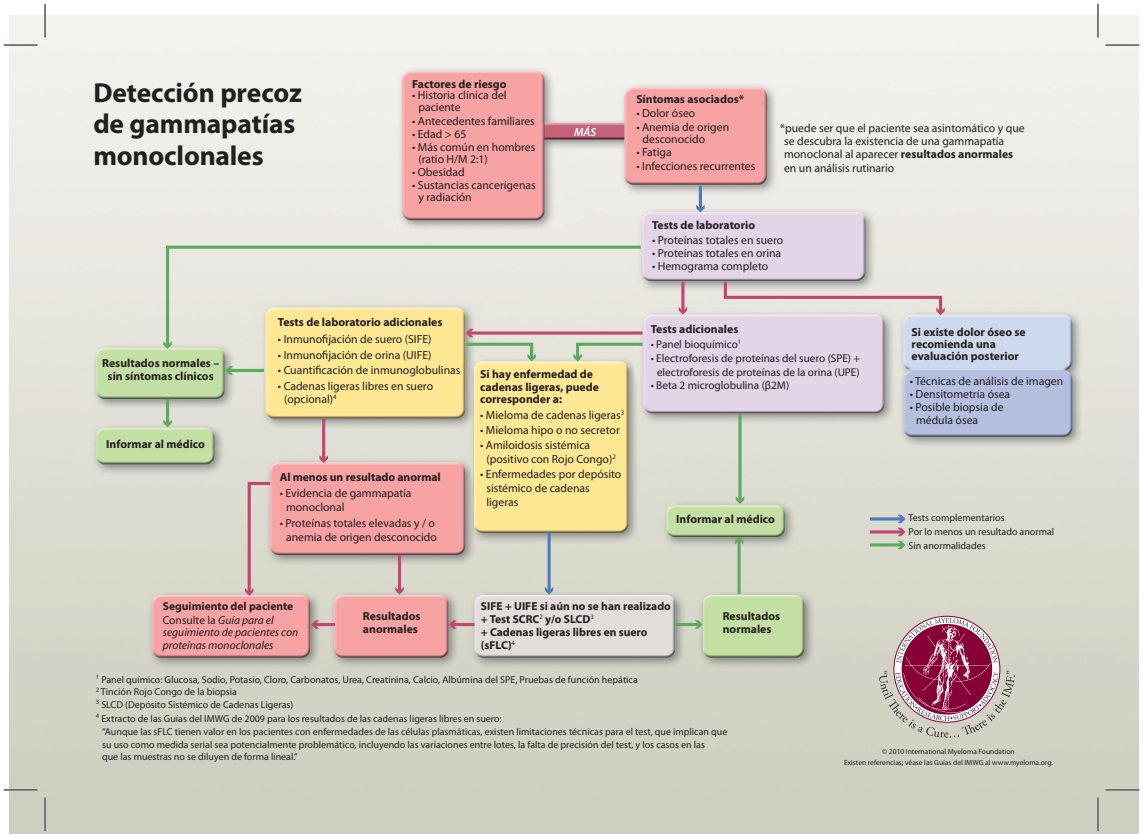
<style>
.page{position:relative;width:1143px;height:835px;background:#fff}
.page>*{position:absolute;margin:0;border:0;box-sizing:border-box;transform-origin:0 0}
.t1{font:700 27.5px/31.2px "Myriad Pro";letter-spacing:-.005em;color:#231f20}
.t2{font:11.75px/13.1px "Myriad Pro";color:#231f20}
.t3{font:700 11.75px/13.1px "Myriad Pro";color:#231f20}
.t4{font:italic 600 11.75px "Myriad Pro";color:#fff}
.t5{font:700 11.5px/13.1px "Myriad Pro";color:#231f20}
.t6{font:italic 11.5px/12.5px "Myriad Pro";color:#231f20}
.t7{font:11.25px/13.8px "Myriad Pro";color:#231f20;text-align:center}
.t8{font:10px/12.5px "Myriad Pro";color:#231f20}
.t9{font:7.5px/11.2px "Myriad Pro";color:#231f20;text-align:center}
.s1{font-weight:700}
.s2{font-weight:400}
.s3{font-weight:400;font-style:italic}
</style>
<div class="page">
<img style="left:10px;top:16px;width:1128px;height:816px">
<svg style="left:698px;top:185px;width:4px;height:19px"></svg>
<svg style="left:696px;top:204px;width:8px;height:8px"></svg>
<hr style="left:681px;top:282px;width:3px;height:29px;background:#c04770">
<svg style="left:678px;top:306px;width:9px;height:8px"></svg>
<hr style="left:738px;top:413px;width:3px;height:88px;background:#5bab5f">
<svg style="left:735px;top:496px;width:9px;height:8px"></svg>
<hr style="left:547px;top:532px;width:3px;height:59px;background:#4c7bbf">
<svg style="left:545px;top:586px;width:8px;height:8px"></svg>
<hr style="left:737px;top:539px;width:3px;height:54px;background:#5bab5f">
<svg style="left:734px;top:536px;width:9px;height:8px"></svg>
<hr style="left:166px;top:398px;width:3px;height:26px;background:#5bab5f">
<svg style="left:163px;top:419px;width:9px;height:8px"></svg>
<hr style="left:228px;top:369px;width:36px;height:3px;background:#5bab5f">
<svg style="left:225px;top:366px;width:8px;height:8px"></svg>
<hr style="left:869px;top:543px;width:33px;height:3px;background:#5bab5f">
<svg style="left:722px;top:278px;width:222px;height:37px;background:#d8cbca"></svg>
<svg style="left:463px;top:349px;width:73px;height:12px"></svg>
<svg style="left:573px;top:341px;width:72px;height:20px"></svg>
<svg style="left:164px;top:244px;width:479px;height:105px;background:#e4e1cc"></svg>
<svg style="left:163px;top:341px;width:9px;height:8px"></svg>
<hr style="left:322px;top:419px;width:3px;height:41px;background:#c04770">
<svg style="left:319px;top:455px;width:9px;height:8px"></svg>
<hr style="left:398px;top:555px;width:3px;height:36px;background:#c04770">
<svg style="left:395px;top:586px;width:9px;height:8px"></svg>
<hr style="left:314px;top:622px;width:21px;height:3px;background:#c04770">
<svg style="left:311px;top:620px;width:8px;height:8px"></svg>
<hr style="left:452px;top:622px;width:22px;height:3px;background:#c04770">
<svg style="left:449px;top:620px;width:7px;height:8px"></svg>
<hr style="left:675px;top:622px;width:24px;height:3px;background:#5bab5f">
<svg style="left:694px;top:620px;width:8px;height:8px"></svg>
<svg style="left:245px;top:480px;width:28px;height:115px;background:#d7c2bd"></svg>
<hr style="left:869px;top:530px;width:33px;height:3px;background:#c04770">
<hr style="left:869px;top:517px;width:33px;height:3px;background:#4c7bbf">
<svg style="left:897px;top:514px;width:8px;height:35px"></svg>
<svg style="left:879px;top:617px;width:135px;height:120px;background:#b78795"></svg>
<hr style="left:4px;top:44px;width:34px;height:2px;background:#fff">
<hr style="left:1105px;top:44px;width:34px;height:2px;background:#fff">
<hr style="left:4px;top:788px;width:34px;height:2px;background:#fff">
<hr style="left:1105px;top:788px;width:34px;height:2px;background:#fff">
<hr style="left:44px;top:4px;width:2px;height:33px;background:#fff">
<hr style="left:44px;top:797px;width:2px;height:33px;background:#fff">
<hr style="left:4px;top:45px;width:34px;height:1px;background:#000">
<hr style="left:1105px;top:45px;width:34px;height:1px;background:#000">
<hr style="left:4px;top:789px;width:34px;height:1px;background:#000">
<hr style="left:1105px;top:789px;width:34px;height:1px;background:#000">
<hr style="left:45px;top:4px;width:1px;height:33px;background:#000">
<hr style="left:45px;top:797px;width:1px;height:33px;background:#000">
<hr style="left:1097px;top:4px;width:1px;height:33px;background:#000">
<hr style="left:1097px;top:797px;width:1px;height:33px;background:#000">
<h1 class="t1" style="left:93px;top:76px;width:210px">Detección precoz de gammapatías monoclonales</h1>
<p class="t3" style="left:412px;top:77px;width:96px">Factores de riesgo</p>
<p class="t2" style="left:418px;top:89px;width:90px;line-height:11.9px;text-indent:-6px">• Historia clínica del paciente</p>
<p class="t2" style="left:412px;top:114px;width:124px">• Antecedentes familiares</p>
<p class="t2" style="left:412px;top:127px;width:56px">• Edad &gt; 65</p>
<p class="t2" style="left:418px;top:141px;width:119px;line-height:11.9px;text-indent:-6px">• Más común en hombres (ratio H/M 2:1)</p>
<p class="t2" style="left:412px;top:165px;width:54px">• Obesidad</p>
<p class="t2" style="left:418px;top:179px;width:119px;line-height:11.9px;text-indent:-6px">• Sustancias cancerígenas y radiación</p>
<p class="t4" style="left:574px;top:124px;width:24px">MÁS</p>
<p class="t3" style="left:636px;top:92px;width:109px">Síntomas asociados*</p>
<p class="t2" style="left:636px;top:107px;width:60px">• Dolor óseo</p>
<p class="t2" style="left:642px;top:120px;width:88px;line-height:12.5px;text-indent:-6px">• Anemia de origen desconocido</p>
<p class="t2" style="left:636px;top:146px;width:37px">• Fatiga</p>
<p class="t2" style="left:636px;top:159px;width:120px">• Infecciones recurrentes</p>
<p class="t2" style="left:784px;top:121px;width:242px;text-indent:-4px">*puede ser que el paciente sea asintomático y que se descubra la existencia de una gammapatía monoclonal al aparecer <span class="s1">resultados anormales </span>en un análisis rutinario</p>
<p class="t3" style="left:652px;top:218px;width:105px">Tests de laboratorio</p>
<p class="t2" style="left:652px;top:233px;width:133px">• Proteínas totales en suero</p>
<p class="t2" style="left:652px;top:246px;width:131px">• Proteínas totales en orina</p>
<p class="t2" style="left:652px;top:259px;width:118px">• Hemograma completo</p>
<p class="t3" style="left:102px;top:356px;width:118px;text-align:center">Resultados normales – sin síntomas clínicos</p>
<p class="t3" style="left:106px;top:437px;width:100px">Informar al médico</p>
<p class="t3" style="left:278px;top:315px;width:166px">Tests de laboratorio adicionales</p>
<p class="t2" style="left:278px;top:332px;width:155px">• Inmunofijación de suero (SIFE)</p>
<p class="t2" style="left:278px;top:348px;width:155px">• Inmunofijación de orina (UIFE)</p>
<p class="t2" style="left:278px;top:363px;width:184px">• Cuantificación de inmunoglobulinas</p>
<p class="t2" style="left:284px;top:379px;width:150px;text-indent:-6px">• Cadenas ligeras libres en suero (opcional)<sup>4</sup></p>
<p class="t3" style="left:280px;top:469px;width:162px">Al menos un resultado anormal</p>
<p class="t2" style="left:286px;top:486px;width:127px;line-height:13.8px;text-indent:-6px">• Evidencia de gammapatía monoclonal</p>
<p class="t2" style="left:280px;top:516px;width:158px;line-height:13.8px;text-align:center">• Proteínas totales elevadas y / o anemia de origen desconocido</p>
<p class="t3" style="left:480px;top:367px;width:120px;line-height:12.5px">Si hay enfermedad de cadenas ligeras, puede corresponder a:</p>
<p class="t2" style="left:480px;top:408px;width:146px">• Mieloma de cadenas ligeras<sup>3</sup></p>
<p class="t2" style="left:480px;top:423px;width:141px">• Mieloma hipo o no secretor</p>
<p class="t2" style="left:486px;top:438px;width:131px;line-height:13.8px;text-indent:-6px">• Amiloidosis sistémica (positivo con Rojo Congo)<sup>2</sup></p>
<p class="t2" style="left:486px;top:467px;width:136px;line-height:13.8px;text-indent:-6px">• Enfermedades por depósito sistémico de cadenas ligeras</p>
<p class="t3" style="left:650px;top:322px;width:89px">Tests adicionales</p>
<p class="t7" style="left:650px;top:337px;width:92px">• Panel bioquímico<sup>1</sup></p>
<p class="t7" style="left:650px;top:351px;width:211px">• Electroforesis de proteínas del suero (SPE) + electroforesis de proteínas de la orina (UPE)</p>
<p class="t7" style="left:650px;top:378px;width:140px">• Beta 2 microglobulina (β2M)</p>
<p class="t3" style="left:676px;top:512px;width:100px">Informar al médico</p>
<p class="t3" style="left:911px;top:325px;width:116px;line-height:11.9px">Si existe dolor óseo se recomienda una evaluación posterior</p>
<p class="t2" style="left:909px;top:374px;width:155px">• Técnicas de análisis de imagen</p>
<p class="t2" style="left:909px;top:387px;width:102px">• Densitometría ósea</p>
<p class="t2" style="left:916px;top:400px;width:89px;text-indent:-6px">• Posible biopsia de médula ósea</p>
<p class="t8" style="left:908px;top:510px;width:147px;line-height:13.8px">Tests complementarios<br>Por lo menos un resultado anormal<br>Sin anormalidades</p>
<p class="t5" style="left:163px;top:598px;width:132px;line-height:13.8px">Seguimiento del paciente<br><span class="s2">Consulte la</span> <span class="s3">Guía para el</span></p>
<p class="t6" style="left:163px;top:625px;width:137px">seguimiento de pacientes con proteínas monoclonales</p>
<p class="t3" style="left:363px;top:608px;width:59px">Resultados anormales</p>
<p class="t5" style="left:481px;top:598px;width:191px">SIFE + UIFE si aún no se han realizado + Test SCRC<sup>2</sup> y/o SLCD<sup>3<br></sup>+ Cadenas ligeras libres en suero (sFLC)<sup>4</sup></p>
<p class="t3" style="left:722px;top:608px;width:59px">Resultados normales</p>
<p class="t8" style="left:96px;top:672px;width:543px"><sup>1</sup> Panel químico: Glucosa, Sodio, Potasio, Cloro, Carbonatos, Urea, Creatinina, Calcio, Albúmina del SPE, Pruebas de función hepática<br><sup>2</sup> Tinción Rojo Congo de la biopsia<br><sup>3</sup> SLCD (Depósito Sistémico de Cadenas Ligeras)</p>
<p class="t8" style="left:102px;top:710px;width:626px;line-height:13.8px;text-indent:-6px"><sup>4</sup> Extracto de las Guías del IMWG de 2009 para los resultados de las cadenas ligeras libres en suero:<br>“Aunque las sFLC tienen valor en los pacientes con enfermedades de las células plasmáticas, existen limitaciones técnicas para el test, que implican que</p>
<p class="t8" style="left:102px;top:737px;width:604px">su uso como medida serial sea potencialmente problemático, incluyendo las variaciones entre lotes, la falta de precisión del test, y los casos en las que las muestras no se diluyen de forma lineal.”</p>
<p class="t9" style="left:844px;top:745px;width:210px">© 2010 International Myeloma Foundation<br>Existen referencias; véase las Guías del IMWG al www.myeloma.org.</p>
</div>
